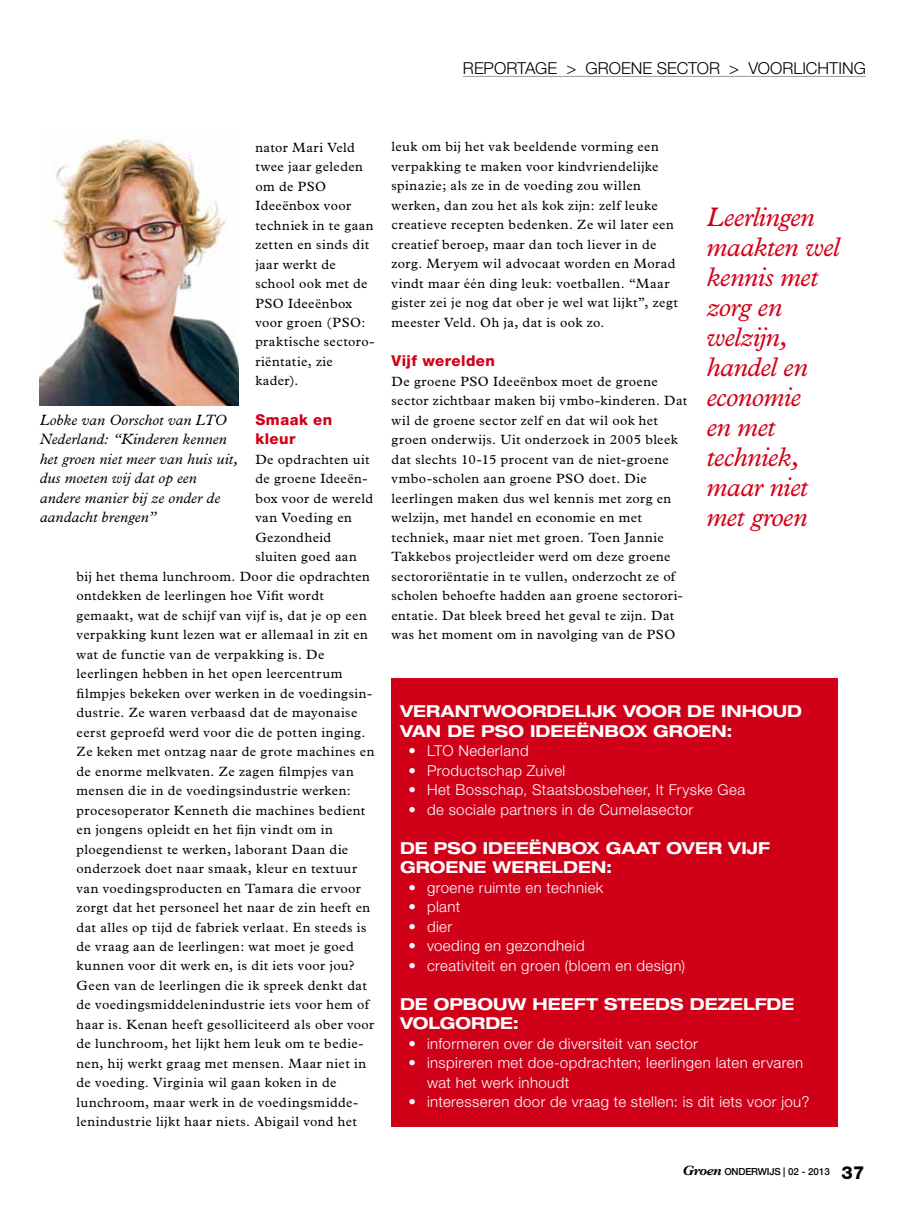
<style>
.page{position:relative;width:915px;height:1212px;background:#fff}
.page>*{position:absolute;margin:0;border:0;box-sizing:border-box;transform-origin:0 0}
.t1{font:italic 27px/30px "Plantin Std";letter-spacing:-.02em;color:#d10019}
.t2{font:700 expanded 16.5px/19.5px "Helvetica Neue LT Std";color:#fff}
.t3{font:300 16.5px "Helvetica Neue LT Std";color:#000}
.t4{font:300 15px/19.5px "Helvetica Neue LT Std";letter-spacing:.025em;color:#fff}
.t5{font:italic 15px/19.5px "Plantin Std";letter-spacing:.01em;color:#000}
.t6{font:800 15px/19.5px "Helvetica Neue LT Std";letter-spacing:.03em;color:#d10019}
.t7{font:13.5px/19.5px "Plantin Std";letter-spacing:.035em;color:#000}
.t8{font:500 9.75px "Helvetica Neue LT Std";letter-spacing:-.02em;color:#000}
.s1{font-family:"Plantin Std";font-weight:700;font-style:italic;font-size:13.5px}
.s2{font-weight:800;font-size:18px}
</style>
<div class="page">
<img style="left:40px;top:137px;width:198px;height:268px">
<hr style="left:463px;top:76px;width:402px;height:1px;background:#9c9e9f">
<div style="left:391px;top:678px;width:447px;height:449px;background:#d10019"></div>
<p class="t3" style="left:463px;top:58px;width:404px">reportage &gt; groene sector &gt; voorlichting</p>
<p class="t7" style="left:255px;top:137px;width:121px">nator Mari Veld twee jaar geleden om de PSO<br>Ideeënbox voor techniek in te gaan zetten en sinds dit jaar werkt de school ook met de<br>PSO Ideeënbox voor groen (PSO: praktische sectoro&shy;riëntatie, zie kader).</p>
<p class="t6" style="left:255px;top:409px;width:78px">Smaak en kleur</p>
<p class="t7" style="left:255px;top:449px;width:116px">De opdrachten uit</p>
<p class="t7" style="left:255px;top:469px;width:113px">de groene Ideeën-</p>
<p class="t7" style="left:255px;top:488px;width:119px">box voor de wereld</p>
<p class="t7" style="left:255px;top:508px;width:98px">van Voeding en</p>
<p class="t7" style="left:255px;top:527px;width:77px">Gezondheid</p>
<p class="t7" style="left:255px;top:547px;width:103px">sluiten goed aan</p>
<p class="t7" style="left:77px;top:566px;width:295px">bij het thema lunchroom. Door die opdrachten</p>
<p class="t7" style="left:77px;top:586px;width:249px">ontdekken de leerlingen hoe Vifit wordt</p>
<p class="t7" style="left:77px;top:605px;width:291px">gemaakt, wat de schijf van vijf is, dat je op een</p>
<p class="t7" style="left:77px;top:625px;width:293px">verpakking kunt lezen wat er allemaal in zit en</p>
<p class="t7" style="left:77px;top:644px;width:249px">wat de functie van de verpakking is. De</p>
<p class="t7" style="left:77px;top:664px;width:267px">leerlingen hebben in het open leercentrum</p>
<p class="t7" style="left:77px;top:683px;width:297px">filmpjes bekeken over werken in de voedingsin-</p>
<p class="t7" style="left:77px;top:703px;width:282px">dustrie. Ze waren verbaasd dat de mayonaise</p>
<p class="t7" style="left:77px;top:722px;width:290px">eerst geproefd werd voor die de potten inging.</p>
<p class="t7" style="left:77px;top:742px;width:299px">Ze keken met ontzag naar de grote machines en</p>
<p class="t7" style="left:77px;top:761px;width:278px">de enorme melkvaten. Ze zagen filmpjes van</p>
<p class="t7" style="left:77px;top:781px;width:275px">mensen die in de voedingsindustrie werken:</p>
<p class="t7" style="left:77px;top:800px;width:290px">procesoperator Kenneth die machines bedient</p>
<p class="t7" style="left:77px;top:820px;width:258px">en jongens opleidt en het fijn vindt om in</p>
<p class="t7" style="left:77px;top:839px;width:273px">ploegendienst te werken, laborant Daan die</p>
<p class="t7" style="left:77px;top:859px;width:282px">onderzoek doet naar smaak, kleur en textuur</p>
<p class="t7" style="left:77px;top:878px;width:286px">van voedingsproducten en Tamara die ervoor</p>
<p class="t7" style="left:77px;top:898px;width:295px">zorgt dat het personeel het naar de zin heeft en</p>
<p class="t7" style="left:77px;top:917px;width:291px">dat alles op tijd de fabriek verlaat. En steeds is</p>
<p class="t7" style="left:77px;top:937px;width:278px">de vraag aan de leerlingen: wat moet je goed</p>
<p class="t7" style="left:77px;top:956px;width:279px">kunnen voor dit werk en, is dit iets voor jou?</p>
<p class="t7" style="left:77px;top:976px;width:291px">Geen van de leerlingen die ik spreek denkt dat</p>
<p class="t7" style="left:77px;top:995px;width:294px">de voedingsmiddelenindustrie iets voor hem of</p>
<p class="t7" style="left:77px;top:1015px;width:299px">haar is. Kenan heeft gesolliciteerd als ober voor</p>
<p class="t7" style="left:77px;top:1034px;width:288px">de lunchroom, het lijkt hem leuk om te bedie-</p>
<p class="t7" style="left:77px;top:1054px;width:291px">nen, hij werkt graag met mensen. Maar niet in</p>
<p class="t7" style="left:77px;top:1073px;width:261px">de voeding. Virginia wil gaan koken in de</p>
<p class="t7" style="left:77px;top:1093px;width:283px">lunchroom, maar werk in de voedingsmidde-</p>
<p class="t7" style="left:77px;top:1112px;width:282px">lenindustrie lijkt haar niets. Abigail vond het</p>
<p class="t5" style="left:40px;top:410px;width:200px">Lobke van Oorschot van LTO<br>Nederland: “Kinderen kennen het groen niet meer van huis uit, dus moeten wij dat op een andere manier bij ze onder de aandacht brengen”</p>
<p class="t7" style="left:391px;top:137px;width:288px">leuk om bij het vak beeldende vorming een verpakking te maken voor kindvriendelijke spinazie; als ze in de voeding zou willen werken, dan zou het als kok zijn: zelf leuke creatieve recepten bedenken. Ze wil later een creatief beroep, maar dan toch liever in de zorg. Meryem wil advocaat worden en Morad vindt maar één ding leuk: voetballen. “Maar gister zei je nog dat ober je wel wat lijkt”, zegt meester Veld. Oh ja, dat is ook zo.</p>
<p class="t6" style="left:391px;top:351px;width:105px">Vijf werelden</p>
<p class="t7" style="left:391px;top:371px;width:297px">De groene PSO Ideeënbox moet de groene sector zichtbaar maken bij vmbo-kinderen. Dat wil de groene sector zelf en dat wil ook het groen onderwijs. Uit onderzoek in 2005 bleek dat slechts 10-15 procent van de niet-groene vmbo-scholen aan groene PSO doet. Die leerlingen maken dus wel kennis met zorg en welzijn, met handel en economie en met techniek, maar niet met groen. Toen Jannie Takkebos projectleider werd om deze groene sectororiëntatie in te vullen, onderzocht ze of scholen behoefte hadden aan groene sectorori&shy;entatie. Dat bleek breed het geval te zijn. Dat was het moment om in navolging van de PSO</p>
<h1 class="t1" style="left:706px;top:201px;width:134px">Leerlingen maakten wel kennis met zorg en welzijn, handel en economie<br>en met techniek, maar niet met groen</h1>
<p class="t2" style="left:400px;top:701px;width:403px">VERANTWOORDELIJK VOOR DE INHOUD<br>VAN DE PSO IDEEËNBOX GROEN:</p>
<p class="t4" style="left:408px;top:741px;width:121px">• LTO Nederland</p>
<p class="t4" style="left:408px;top:760px;width:158px">• Productschap Zuivel</p>
<p class="t4" style="left:408px;top:780px;width:338px">• Het Bosschap, Staatsbosbeheer, It Fryske Gea</p>
<p class="t4" style="left:408px;top:799px;width:286px">• de sociale partners in de Cumelasector</p>
<p class="t2" style="left:400px;top:837px;width:371px">DE PSO IDEEËNBOX GAAT OVER VIJF<br>GROENE WERELDEN:</p>
<p class="t4" style="left:408px;top:877px;width:196px">• groene ruimte en techniek</p>
<p class="t4" style="left:408px;top:897px;width:53px">• plant</p>
<p class="t4" style="left:408px;top:916px;width:45px">• dier</p>
<p class="t4" style="left:408px;top:936px;width:177px">• voeding en gezondheid</p>
<p class="t4" style="left:408px;top:955px;width:278px">• creativiteit en groen (bloem en design)</p>
<p class="t2" style="left:400px;top:993px;width:396px">DE OPBOUW HEEFT STEEDS DEZELFDE<br>VOLGORDE:</p>
<p class="t4" style="left:408px;top:1033px;width:291px">• informeren over de diversiteit van sector</p>
<p class="t4" style="left:427px;top:1053px;width:377px;text-indent:-18px">• inspireren met doe-opdrachten; leerlingen laten ervaren wat het werk inhoudt</p>
<p class="t4" style="left:408px;top:1092px;width:402px">• interesseren door de vraag te stellen: is dit iets voor jou?</p>
<p class="t8" style="left:682px;top:1166px;width:183px"><span class="s1">Groen</span> ONDERWIJS | 02 - 2013 <span class="s2">37</span></p>
</div>
